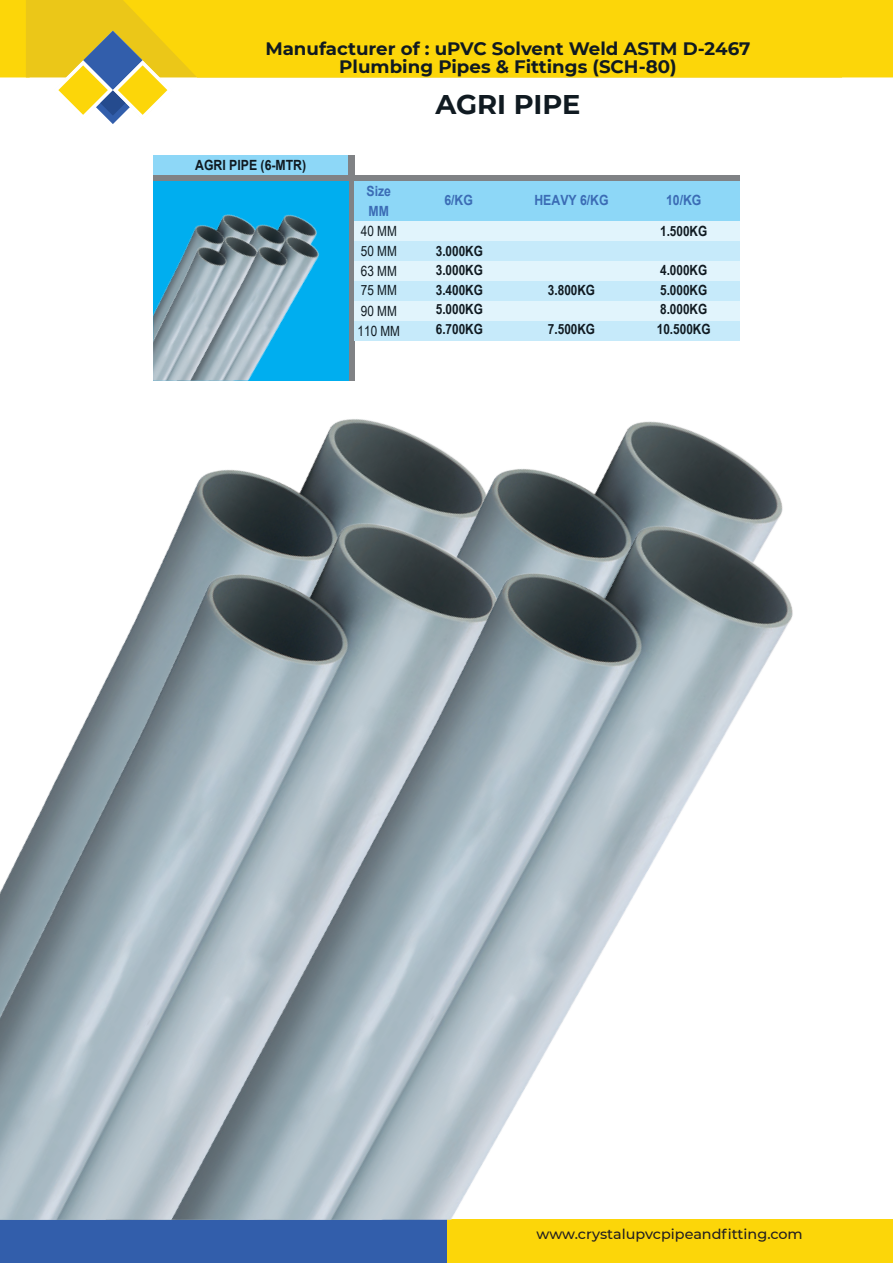
<style>
.page{position:relative;width:893px;height:1263px;background:#fff}
.page>*{position:absolute;margin:0;border:0;box-sizing:border-box;transform-origin:0 0}
.t1{font:700 27px "Montserrat";letter-spacing:-.005em;color:#101a21}
.t2{font:700 18px/18px "Montserrat";color:#101a21;text-align:center}
.t3{font:700 14.1px/19.5px "Arial Narrow";color:#101a21;text-align:justify}
.t4{font:500 14.1px "Montserrat";color:#231f20}
.t5{font:14.1px/20px "Arial Narrow";color:#101a21}
.t6{font:700 14.1px "Arial";color:#3b6cb5;scale:.87 1}
.t7{font:700 14.1px "Arial";color:#101a21;scale:.87 1}
</style>
<div class="page">
<div style="left:172px;top:0;width:721px;height:77px;background:#fcd609"></div>
<div style="left:446px;top:1220px;width:447px;height:43px;background:#fcd609"></div>
<div style="left:0;top:1220px;width:446px;height:43px;background:#325eab"></div>
<svg style="left:0;top:0;width:172px;height:124px"></svg>
<div style="left:153px;top:155px;width:195px;height:20px;background:#8dd7f7"></div>
<div style="left:153px;top:175px;width:587px;height:6px;background:#808285"></div>
<div style="left:348px;top:155px;width:6px;height:226px;background:#808285"></div>
<div style="left:153px;top:181px;width:195px;height:200px;background:#00aeef"></div>
<div style="left:354px;top:201px;width:49px;height:20px;background:#8dd7f7"></div>
<div style="left:403px;top:181px;width:112px;height:40px;background:#8dd7f7"></div>
<div style="left:515px;top:181px;width:113px;height:40px;background:#8dd7f7"></div>
<div style="left:628px;top:181px;width:112px;height:40px;background:#8dd7f7"></div>
<div style="left:354px;top:181px;width:49px;height:20px;background:#8dd7f7"></div>
<div style="left:354px;top:221px;width:49px;height:20px;background:#e1f4fc"></div>
<div style="left:403px;top:221px;width:112px;height:20px;background:#e1f4fc"></div>
<div style="left:354px;top:241px;width:49px;height:20px;background:#c6eafa"></div>
<div style="left:403px;top:241px;width:112px;height:20px;background:#c6eafa"></div>
<div style="left:354px;top:261px;width:49px;height:20px;background:#e1f4fc"></div>
<div style="left:403px;top:261px;width:112px;height:20px;background:#e1f4fc"></div>
<div style="left:354px;top:281px;width:49px;height:20px;background:#c6eafa"></div>
<div style="left:403px;top:281px;width:112px;height:20px;background:#c6eafa"></div>
<div style="left:354px;top:301px;width:49px;height:20px;background:#e1f4fc"></div>
<div style="left:403px;top:301px;width:112px;height:20px;background:#e1f4fc"></div>
<div style="left:354px;top:321px;width:49px;height:20px;background:#c6eafa"></div>
<div style="left:403px;top:321px;width:112px;height:20px;background:#c6eafa"></div>
<div style="left:515px;top:221px;width:113px;height:20px;background:#e1f4fc"></div>
<div style="left:515px;top:241px;width:113px;height:20px;background:#c6eafa"></div>
<div style="left:515px;top:261px;width:113px;height:20px;background:#e1f4fc"></div>
<div style="left:515px;top:281px;width:113px;height:20px;background:#c6eafa"></div>
<div style="left:515px;top:301px;width:113px;height:20px;background:#e1f4fc"></div>
<div style="left:515px;top:321px;width:113px;height:20px;background:#c6eafa"></div>
<div style="left:628px;top:221px;width:112px;height:20px;background:#e1f4fc"></div>
<div style="left:628px;top:241px;width:112px;height:20px;background:#c6eafa"></div>
<div style="left:628px;top:261px;width:112px;height:20px;background:#e1f4fc"></div>
<div style="left:628px;top:281px;width:112px;height:20px;background:#c6eafa"></div>
<div style="left:628px;top:301px;width:112px;height:20px;background:#e1f4fc"></div>
<div style="left:628px;top:321px;width:112px;height:20px;background:#c6eafa"></div>
<img style="left:0;top:786px;width:53px;height:434px">
<img style="left:53px;top:439px;width:755px;height:781px">
<img style="left:221px;top:214px;width:82px;height:5px">
<img style="left:153px;top:293px;width:11px;height:88px">
<img style="left:164px;top:219px;width:156px;height:162px">
<p class="t2" style="left:265px;top:39px;width:487px">Manufacturer of : uPVC Solvent Weld ASTM D-2467<br>Plumbing Pipes &amp; Fittings (SCH-80)</p>
<p class="t7" style="left:195px;top:156px;width:129px">AGRI PIPE (6-MTR)</p>
<p class="t6" style="left:367px;top:181px;width:30px">Size</p>
<p class="t6" style="left:369px;top:201px;width:25px">MM</p>
<p class="t5" style="left:361px;top:221px;width:38px">40 MM<br>50 MM</p>
<p class="t5" style="left:361px;top:279px;width:38px">75 MM</p>
<p class="t5" style="left:361px;top:260px;width:38px">63 MM</p>
<p class="t5" style="left:361px;top:300px;width:38px">90 MM</p>
<p class="t5" style="left:358px;top:320px;width:44px">110 MM</p>
<h1 class="t1" style="left:435px;top:85px;width:147px">AGRI PIPE</h1>
<p class="t6" style="left:444px;top:190px;width:34px">6/KG</p>
<p class="t6" style="left:534px;top:190px;width:87px">HEAVY 6/KG</p>
<p class="t6" style="left:666px;top:190px;width:42px">10/KG</p>
<p class="t3" style="left:436px;top:241px;width:49px">3.000KG 3.000KG 3.400KG 5.000KG 6.700KG</p>
<p class="t3" style="left:548px;top:279px;width:49px">3.800KG</p>
<p class="t3" style="left:548px;top:319px;width:49px">7.500KG</p>
<p class="t3" style="left:660px;top:221px;width:49px">1.500KG</p>
<p class="t3" style="left:657px;top:259px;width:55px;text-align:left">4.000KG<br>5.000KG<br>8.000KG<br>10.500KG</p>
<p class="t4" style="left:537px;top:1224px;width:268px">www.crystalupvcpipeandfitting.com</p>
</div>
